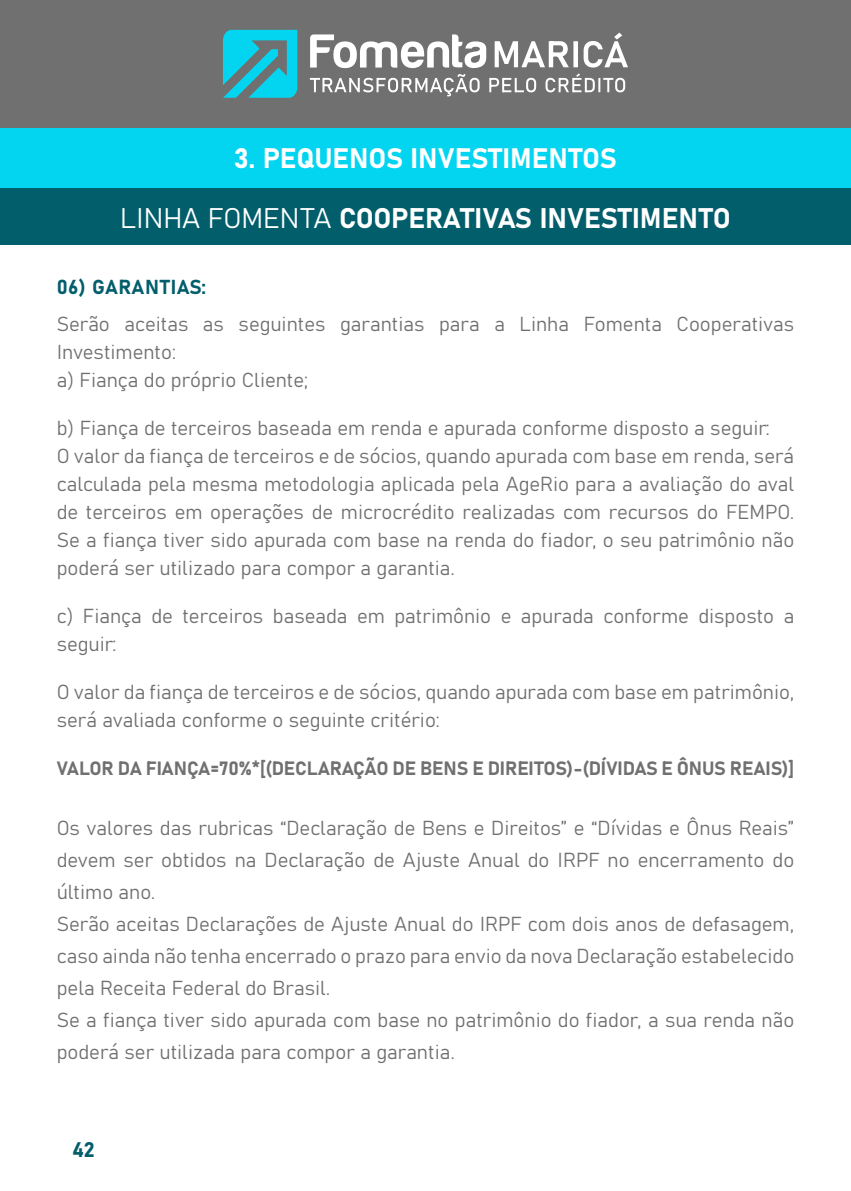
<style>
.page{position:relative;width:851px;height:1191px;background:#fff}
.page>*{position:absolute;margin:0;border:0;box-sizing:border-box;transform-origin:0 0}
.t1{font:28px "Bahnschrift";color:#fff}
.t2{font:27.8px "Bahnschrift";color:#fff}
.t3{font:20.8px "Bahnschrift";color:#025e6b}
.t4{font:20px/28px "Bahnschrift";color:#717070}
.t5{font:20px "Bahnschrift";letter-spacing:.025em;color:#025e6b}
.t6{font:19px "Bahnschrift";letter-spacing:-.005em;color:#717070}
</style>
<div class="page">
<div style="left:0;top:128px;width:850px;height:61px;background:#03d5f1"></div>
<div style="left:0;top:0;width:850px;height:128px;background:#707070"></div>
<svg style="left:223px;top:30px;width:74px;height:68px"></svg>
<svg style="left:310px;top:33px;width:318px;height:63px"></svg>
<div style="left:0;top:189px;width:850px;height:56px;background:#025e6b"></div>
<hr style="left:850px;top:128px;width:1px;height:61px;background:#03d5f1">
<h2 class="t2" style="left:234px;top:137px;width:384px">3. PEQUENOS INVESTIMENTOS</h2>
<h1 class="t1" style="left:120px;top:197px;width:612px">LINHA FOMENTA COOPERATIVAS INVESTIMENTO</h1>
<p class="t5" style="left:57px;top:271px;width:151px">06) GARANTIAS:</p>
<p class="t4" style="left:57px;top:308px;width:739px">Serão aceitas as seguintes garantias para a Linha Fomenta Cooperativas<br>Investimento:<br>a) Fiança do próprio Cliente;</p>
<p class="t4" style="left:57px;top:412px;width:739px">b) Fiança de terceiros baseada em renda e apurada conforme disposto a seguir:<br>O valor da fiança de terceiros e de sócios, quando apurada com base em renda, será calculada pela mesma metodologia aplicada pela AgeRio para a avaliação do aval de terceiros em operações de microcrédito realizadas com recursos do FEMPO.<br>Se a fiança tiver sido apurada com base na renda do fiador, o seu patrimônio não poderá ser utilizado para compor a garantia.</p>
<p class="t4" style="left:57px;top:600px;width:739px">c) Fiança de terceiros baseada em patrimônio e apurada conforme disposto a seguir:</p>
<p class="t4" style="left:57px;top:676px;width:738px">O valor da fiança de terceiros e de sócios, quando apurada com base em patrimônio, será avaliada conforme o seguinte critério:</p>
<p class="t6" style="left:57px;top:753px;width:739px">VALOR DA FIANÇA=70%*[(DECLARAÇÃO DE BENS E DIREITOS)-(DÍVIDAS E ÔNUS REAIS)]</p>
<p class="t4" style="left:57px;top:810px;width:739px;line-height:32px">Os valores das rubricas “Declaração de Bens e Direitos” e “Dívidas e Ônus Reais” devem ser obtidos na Declaração de Ajuste Anual do IRPF no encerramento do último ano.<br>Serão aceitas Declarações de Ajuste Anual do IRPF com dois anos de defasagem, caso ainda não tenha encerrado o prazo para envio da nova Declaração estabelecido pela Receita Federal do Brasil.<br>Se a fiança tiver sido apurada com base no patrimônio do fiador, a sua renda não poderá ser utilizada para compor a garantia.</p>
<p class="t3" style="left:72px;top:1133px;width:24px">42</p>
</div>
